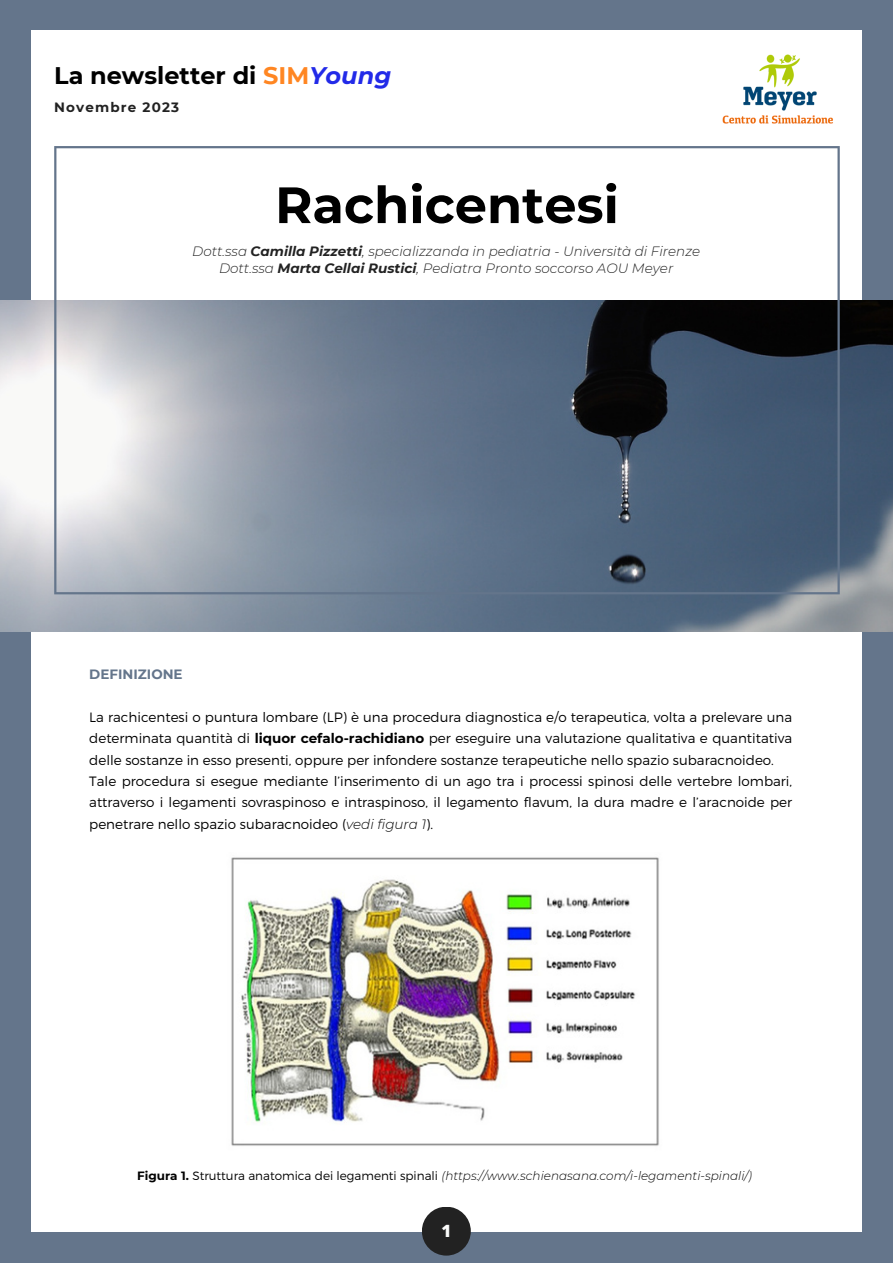
<style>
.page{position:relative;width:893px;height:1264px;background:#fff}
.page>*{position:absolute;margin:0;border:0;box-sizing:border-box;transform-origin:0 0}
.t1{font:700 51px "Montserrat";color:#000}
.t2{font:700 24px "Montserrat";color:#000}
.t3{font:800 16.95px "Open Sans";color:#fbfcfb}
.t4{font:300 13.5px/21.3px "Montserrat";color:#000;text-align:justify}
.t5{font:italic 300 13.5px "Montserrat";color:#222}
.t6{font:700 13.5px "Montserrat";letter-spacing:.085em;color:#222}
.t7{font:700 13.5px "Montserrat";color:#64758b}
.t8{font:italic 300 12px "Montserrat";color:#000}
.s1{color:#ff8622}
.s2{font-style:italic;color:#222ae8}
.s3{font-weight:700}
.s4{font-style:italic}
.s5{font-weight:700;font-style:normal}
.s6{font-style:normal}
</style>
<div class="page">
<div style="left:0;top:0;width:892px;height:1262px;background:#64758b"></div>
<div style="left:31px;top:30px;width:830px;height:1201px;background:#fff"></div>
<img style="left:0;top:300px;width:892px;height:331px">
<div style="left:422px;top:1206px;width:49px;height:49px;background:#222;border-radius:50%"></div>
<svg style="left:54px;top:146px;width:785px;height:448px"></svg>
<img style="left:722px;top:54px;width:111px;height:70px">
<img style="left:231px;top:857px;width:428px;height:289px">
<p class="t2" style="left:54px;top:60px;width:338px">La newsletter di <span class="s1">SIM</span><span class="s2">Young</span></p>
<p class="t6" style="left:54px;top:99px;width:126px">Novembre 2023</p>
<p class="t1" style="left:275px;top:174px;width:345px">Rachicentesi</p>
<p class="t5" style="left:192px;top:243px;width:509px">Dott.ssa <span class="s3">Camilla Pizzetti</span>, specializzanda in pediatria - Università di Firenze</p>
<p class="t5" style="left:219px;top:260px;width:455px">Dott.ssa <span class="s3">Marta Cellai Rustici</span>, Pediatra Pronto soccorso AOU Meyer</p>
<p class="t7" style="left:89px;top:666px;width:95px">DEFINIZIONE</p>
<p class="t4" style="left:89px;top:705px;width:704px">La rachicentesi o puntura lombare (LP) è una procedura diagnostica e/o terapeutica, volta a prelevare una determinata quantità di <span class="s3">liquor cefalo-rachidiano</span> per eseguire una valutazione qualitativa e quantitativa delle sostanze in esso presenti, oppure per infondere sostanze terapeutiche nello spazio subaracnoideo.</p>
<p class="t4" style="left:89px;top:769px;width:704px">Tale procedura si esegue mediante l’inserimento di un ago tra i processi spinosi delle vertebre lombari, attraverso i legamenti sovraspinoso e intraspinoso, il legamento flavum, la dura madre e l’aracnoide per penetrare nello spazio subaracnoideo (<span class="s4">vedi figura 1</span>).</p>
<p class="t8" style="left:137px;top:1168px;width:616px"><span class="s5">Figura 1.</span> <span class="s6">Struttura anatomica dei legamenti spinali</span> (https://www.schienasana.com/i-legamenti-spinali/)</p>
<p class="t3" style="left:441px;top:1218px;width:11px">1</p>
</div>
